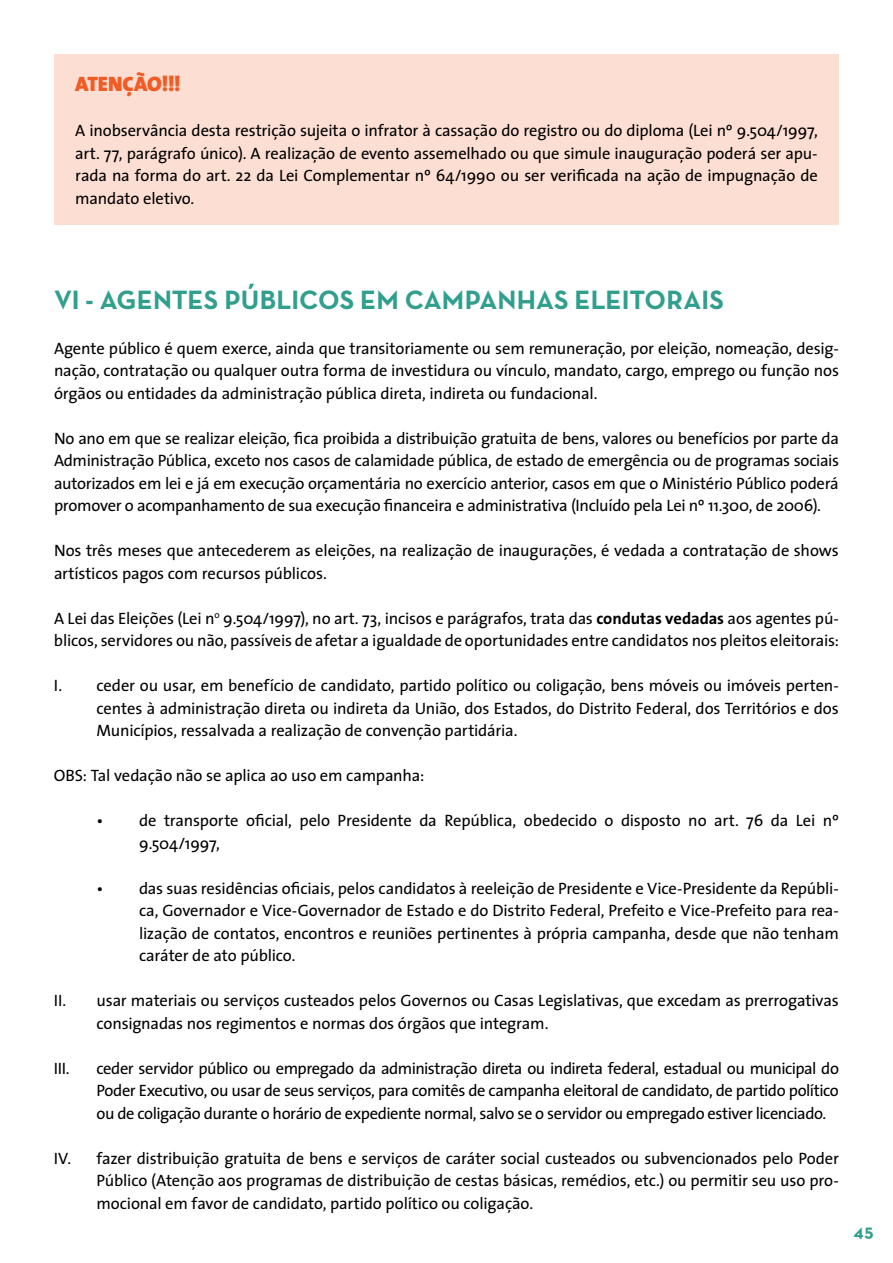
<style>
.page{position:relative;width:893px;height:1263px;background:#fff}
.page>*{position:absolute;margin:0;border:0;box-sizing:border-box;transform-origin:0 0}
.t1{font:700 27px "Neutra Text";color:#319f8d}
.t2{font:900 21px "The Sans";letter-spacing:-.005em;color:#f15b25}
.t3{font:700 18px "Neutra Text";color:#309e8c}
.t4{font:16.5px/22.5px "The Sans";letter-spacing:-.01em;color:#000;text-align:justify}
.s1{font-weight:700}
</style>
<div class="page">
<div style="left:54px;top:54px;width:785px;height:171px;background:#fcded3"></div>
<p class="t2" style="left:75px;top:66px;width:107px">ATENÇÃO!!!</p>
<p class="t4" style="left:75px;top:119px;width:744px">A inobservância desta restrição sujeita o infrator à cassação do registro ou do diploma (Lei nº 9.504/1997, art. 77, parágrafo único). A realização de evento assemelhado ou que simule inauguração poderá ser apu&shy;rada na forma do art. 22 da Lei Complementar nº 64/1990 ou ser verificada na ação de impugnação de mandato eletivo.</p>
<h1 class="t1" style="left:54px;top:283px;width:81px">VI - AGENTES</h1>
<h1 class="t1" style="left:224px;top:283px;width:17px">PÚBLICOS</h1>
<h1 class="t1" style="left:360px;top:283px;width:231px">EM CAMPANHAS ELEITOR</h1>
<h1 class="t1" style="left:683px;top:283px;width:29px">AIS</h1>
<p class="t4" style="left:54px;top:336px;width:786px">Agente público é quem exerce, ainda que transitoriamente ou sem remuneração, por eleição, nomeação, desig&shy;nação, contratação ou qualquer outra forma de investidura ou vínculo, mandato, cargo, emprego ou função nos órgãos ou entidades da administração pública direta, indireta ou fundacional.</p>
<p class="t4" style="left:54px;top:426px;width:786px">No ano em que se realizar eleição, fica proibida a distribuição gratuita de bens, valores ou benefícios por parte da Administração Pública, exceto nos casos de calamidade pública, de estado de emergência ou de programas sociais autorizados em lei e já em execução orçamentária no exercício anterior, casos em que o Ministério Público poderá promover o acompanhamento de sua execução financeira e administrativa (Incluído pela Lei nº 11.300, de 2006).</p>
<p class="t4" style="left:54px;top:539px;width:786px">Nos três meses que antecederem as eleições, na realização de inaugurações, é vedada a contratação de shows artísticos pagos com recursos públicos.</p>
<p class="t4" style="left:54px;top:606px;width:786px">A Lei das Eleições (Lei n<sup>o</sup> 9.504/1997), no art. 73, incisos e parágrafos, trata das <span class="s1">condutas vedadas</span> aos agentes pú&shy;blicos, servidores ou não, passíveis de afetar a igualdade de oportunidades entre candidatos nos pleitos eleitorais:</p>
<p class="t4" style="left:97px;top:674px;width:744px;text-indent:-43px">I. ceder ou usar, em benefício de candidato, partido político ou coligação, bens móveis ou imóveis perten&shy;centes à administração direta ou indireta da União, dos Estados, do Distrito Federal, dos Territórios e dos Municípios, ressalvada a realização de convenção partidária.</p>
<p class="t4" style="left:54px;top:764px;width:372px">OBS: Tal vedação não se aplica ao uso em campanha:</p>
<p class="t4" style="left:139px;top:809px;width:701px;text-indent:-43px">• de transporte oficial, pelo Presidente da República, obedecido o disposto no art. 76 da Lei nº<br>9.504/1997,</p>
<p class="t4" style="left:139px;top:876px;width:701px;text-indent:-43px">• das suas residências oficiais, pelos candidatos à reeleição de Presidente e Vice-Presidente da Repúbli&shy;ca, Governador e Vice-Governador de Estado e do Distrito Federal, Prefeito e Vice-Prefeito para rea&shy;lização de contatos, encontros e reuniões pertinentes à própria campanha, desde que não tenham caráter de ato público.</p>
<p class="t4" style="left:97px;top:989px;width:744px;text-indent:-43px">II. usar materiais ou serviços custeados pelos Governos ou Casas Legislativas, que excedam as prerrogativas consignadas nos regimentos e normas dos órgãos que integram.</p>
<p class="t4" style="left:54px;top:1056px;width:17px">III.</p>
<p class="t4" style="left:97px;top:1056px;width:744px">ceder servidor público ou empregado da administração direta ou indireta federal, estadual ou municipal do Poder Executivo, ou usar de seus serviços, para comitês de campanha eleitoral de candidato, de partido político ou de coligação durante o horário de expediente normal, salvo se o servidor ou empregado estiver licenciado.</p>
<p class="t4" style="left:97px;top:1146px;width:744px;text-indent:-43px">IV. fazer distribuição gratuita de bens e serviços de caráter social custeados ou subvencionados pelo Poder Público (Atenção aos programas de distribuição de cestas básicas, remédios, etc.) ou permitir seu uso pro&shy;mocional em favor de candidato, partido político ou coligação.</p>
<p class="t3" style="left:854px;top:1219px;width:21px">45</p>
</div>
